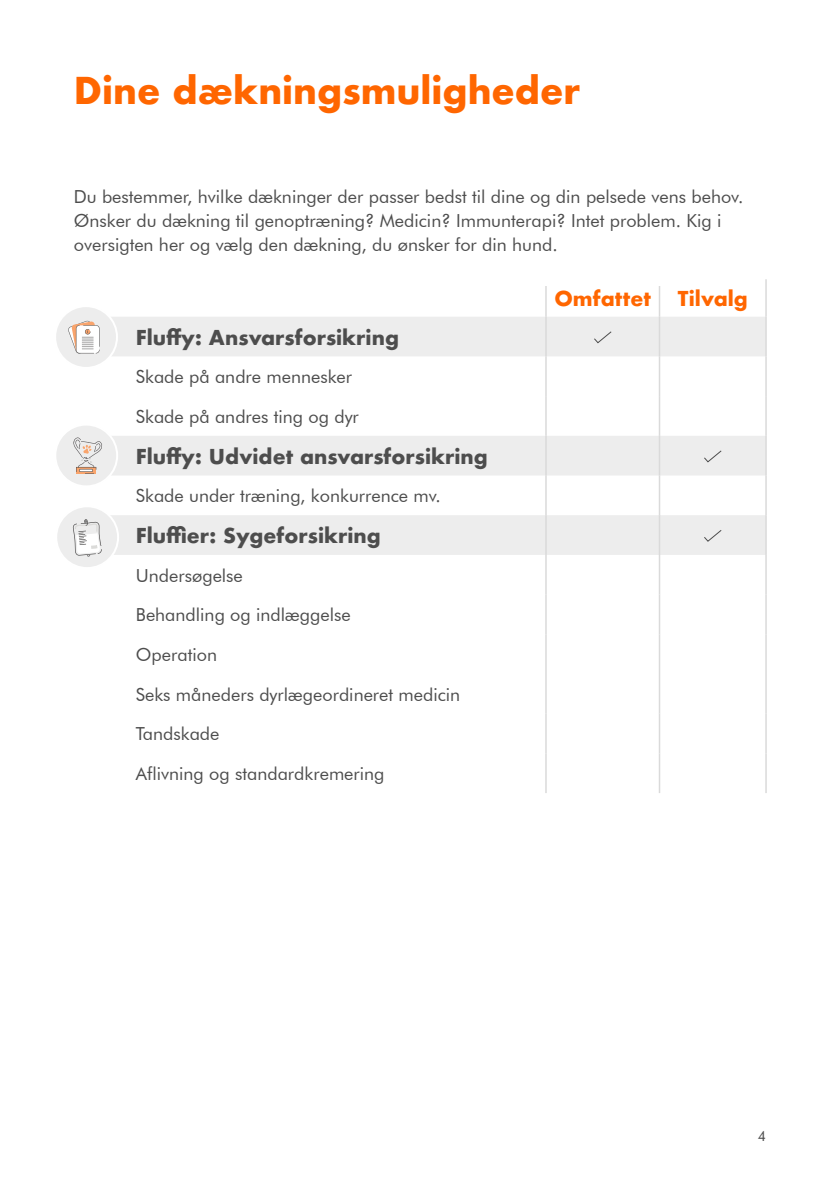
<style>
.page{position:relative;width:840px;height:1191px;background:#fff}
.page>*{position:absolute;margin:0;border:0;box-sizing:border-box;transform-origin:0 0}
.t1{font:700 36px "Futura";color:#f60}
.t2{font:700 20px "Futura";color:#4d4d4d}
.t3{font:700 20px "Futura";color:#f60}
.t4{font:18px/24px "Futura BT";color:#4d4d4d}
.t5{font:14px "Futura BT";color:#4d4d4d}
</style>
<div class="page">
<svg style="left:111px;top:317px;width:653px;height:238px"></svg>
<hr style="left:545px;top:279px;width:1px;height:38px;background:#dadada">
<hr style="left:545px;top:317px;width:1px;height:39px;background:#dadada">
<hr style="left:545px;top:356px;width:1px;height:40px;background:#dadada">
<hr style="left:545px;top:396px;width:1px;height:40px;background:#dadada">
<hr style="left:545px;top:436px;width:1px;height:39px;background:#dadada">
<hr style="left:545px;top:475px;width:1px;height:40px;background:#dadada">
<hr style="left:545px;top:515px;width:1px;height:40px;background:#dadada">
<hr style="left:545px;top:555px;width:1px;height:39px;background:#dadada">
<hr style="left:545px;top:594px;width:1px;height:40px;background:#dadada">
<hr style="left:545px;top:634px;width:1px;height:40px;background:#dadada">
<hr style="left:545px;top:674px;width:1px;height:39px;background:#dadada">
<hr style="left:545px;top:713px;width:1px;height:40px;background:#dadada">
<hr style="left:545px;top:753px;width:1px;height:40px;background:#dadada">
<hr style="left:658px;top:279px;width:2px;height:38px;background:#dadada">
<hr style="left:658px;top:317px;width:2px;height:39px;background:#dadada">
<hr style="left:658px;top:356px;width:2px;height:40px;background:#dadada">
<hr style="left:658px;top:396px;width:2px;height:40px;background:#dadada">
<hr style="left:658px;top:436px;width:2px;height:39px;background:#dadada">
<hr style="left:658px;top:475px;width:2px;height:40px;background:#dadada">
<hr style="left:658px;top:515px;width:2px;height:40px;background:#dadada">
<hr style="left:658px;top:555px;width:2px;height:39px;background:#dadada">
<hr style="left:658px;top:594px;width:2px;height:40px;background:#dadada">
<hr style="left:658px;top:634px;width:2px;height:40px;background:#dadada">
<hr style="left:658px;top:674px;width:2px;height:39px;background:#dadada">
<hr style="left:658px;top:713px;width:2px;height:40px;background:#dadada">
<hr style="left:658px;top:753px;width:2px;height:40px;background:#dadada">
<hr style="left:764px;top:279px;width:2px;height:38px;background:#dadada">
<hr style="left:764px;top:317px;width:2px;height:39px;background:#dadada">
<hr style="left:764px;top:356px;width:2px;height:40px;background:#dadada">
<hr style="left:764px;top:396px;width:2px;height:40px;background:#dadada">
<hr style="left:764px;top:436px;width:2px;height:39px;background:#dadada">
<hr style="left:764px;top:475px;width:2px;height:40px;background:#dadada">
<hr style="left:764px;top:515px;width:2px;height:40px;background:#dadada">
<hr style="left:764px;top:555px;width:2px;height:39px;background:#dadada">
<hr style="left:764px;top:594px;width:2px;height:40px;background:#dadada">
<hr style="left:764px;top:634px;width:2px;height:40px;background:#dadada">
<hr style="left:764px;top:674px;width:2px;height:39px;background:#dadada">
<hr style="left:764px;top:713px;width:2px;height:40px;background:#dadada">
<hr style="left:764px;top:753px;width:2px;height:40px;background:#dadada">
<svg style="left:592px;top:330px;width:20px;height:14px"></svg>
<svg style="left:702px;top:449px;width:20px;height:14px"></svg>
<svg style="left:702px;top:529px;width:20px;height:13px"></svg>
<div style="left:55px;top:306px;width:62px;height:62px;background:#ededed;border-radius:50%"></div>
<div style="left:54px;top:305px;width:64px;height:64px;border:2px solid #fff;border-radius:50%"></div>
<div style="left:56px;top:506px;width:62px;height:62px;background:#ededed;border-radius:50%"></div>
<div style="left:55px;top:505px;width:64px;height:64px;border:2px solid #fff;border-radius:50%"></div>
<div style="left:55px;top:424px;width:62px;height:62px;background:#ededed;border-radius:50%"></div>
<div style="left:54px;top:423px;width:64px;height:64px;border:2px solid #fff;border-radius:50%"></div>
<svg style="left:68px;top:321px;width:31px;height:32px"></svg>
<svg style="left:73px;top:437px;width:29px;height:37px"></svg>
<svg style="left:73px;top:519px;width:29px;height:37px"></svg>
<div style="left:534px;top:270px;width:174px;height:16px;background:#fff"></div>
<h1 class="t1" style="left:74px;top:64px;width:507px">Dine dækningsmuligheder</h1>
<p class="t4" style="left:74px;top:184px;width:670px">Du bestemmer, hvilke dækninger der passer bedst til dine og din pelsede vens behov.<br>Ønsker du dækning til genoptræning? Medicin? Immunterapi? Intet problem. Kig i oversigten her og vælg den dækning, du ønsker for din hund.</p>
<p class="t3" style="left:554px;top:284px;width:98px">Omfattet</p>
<p class="t3" style="left:677px;top:284px;width:71px">Tilvalg</p>
<p class="t2" style="left:136px;top:323px;width:264px">Fluffy: Ansvarsforsikring</p>
<p class="t4" style="left:136px;top:364px;width:218px">Skade på andre mennesker</p>
<p class="t4" style="left:136px;top:404px;width:224px">Skade på andres ting og dyr</p>
<p class="t2" style="left:136px;top:442px;width:353px">Fluffy: Udvidet ansvarsforsikring</p>
<p class="t4" style="left:136px;top:483px;width:306px">Skade under træning, konkurrence mv.</p>
<p class="t2" style="left:136px;top:521px;width:246px">Fluffier: Sygeforsikring</p>
<p class="t4" style="left:136px;top:563px;width:108px">Undersøgelse</p>
<p class="t4" style="left:136px;top:603px;width:216px">Behandling og indlæggelse</p>
<p class="t4" style="left:136px;top:642px;width:83px">Operation</p>
<p class="t4" style="left:136px;top:682px;width:325px">Seks måneders dyrlægeordineret medicin</p>
<p class="t4" style="left:136px;top:722px;width:85px">Tandskade</p>
<p class="t4" style="left:136px;top:761px;width:250px">Aflivning og standardkremering</p>
<p class="t5" style="left:757px;top:1127px;width:10px">4</p>
</div>
